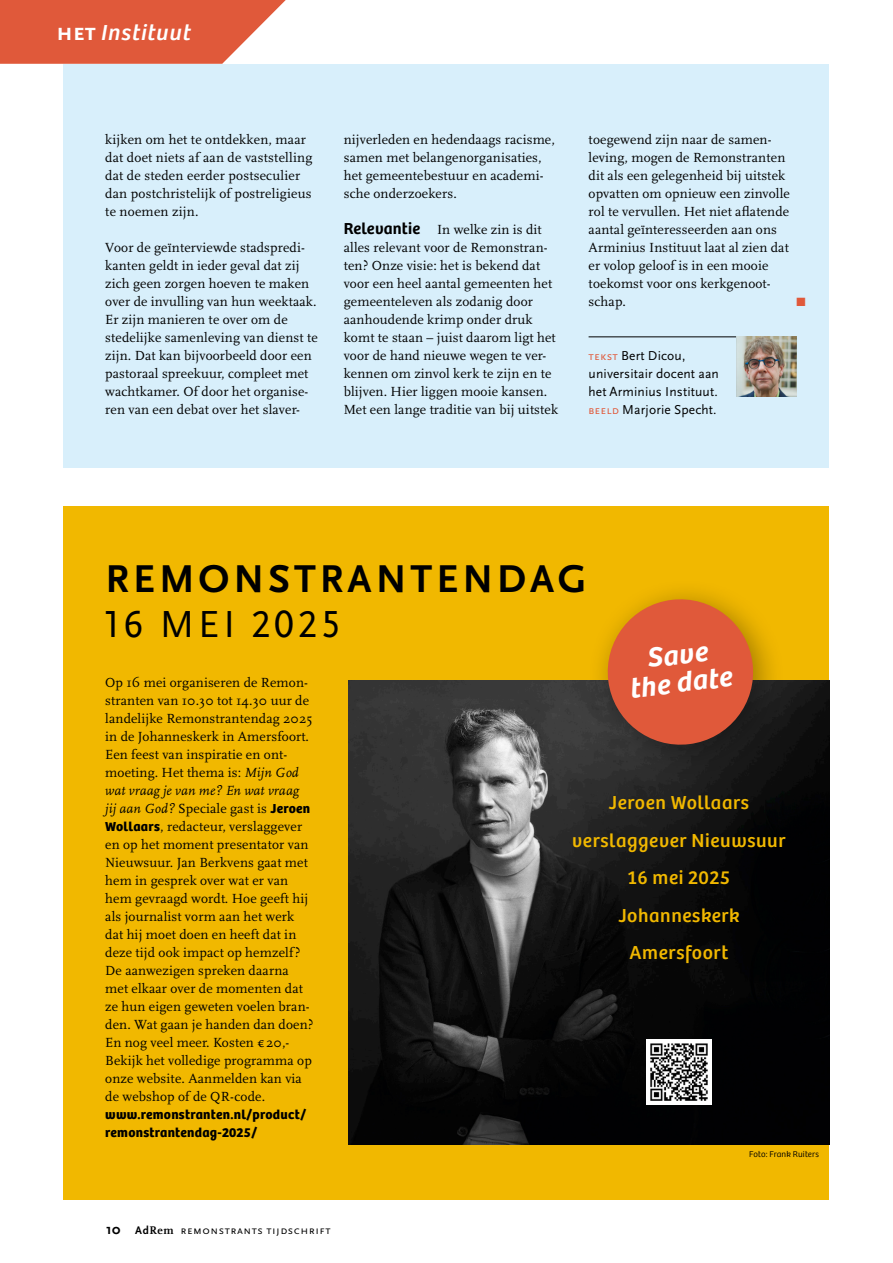
<style>
.page{position:relative;width:893px;height:1263px;background:#fff}
.page>*{position:absolute;margin:0;border:0;box-sizing:border-box;transform-origin:0 0}
.Intro_Bree{font:700 40.5px "Scala Sans OT";letter-spacing:.1em;color:#000}
.Intro_Bree-2{font:39.3px "Scala Sans OT";letter-spacing:.09em;color:#000}
.Bijschrift{font:italic 600 28.2px "Bree";color:#fff}
.Rubriek_linkerpagina{font:italic 22.5px "Bree";letter-spacing:.045em;color:#fff}
.pt{font:19.5px/37.5px "Bree";letter-spacing:.03em;color:#f1b800;text-align:center}
.pt-2{font:13.8px/18px "Scala OT";letter-spacing:.01em;color:#000}
.Naam_schrijver_enz_onder{font:13.5px/18px "Scala Sans OT";letter-spacing:.01em;color:#000}
.pt-3{font:700 13.5px/18px "Bree";letter-spacing:.02em;color:#000}
.pt-4{font:12px "Zapf Dingbats ITC";color:#e0593a}
.t1{font:11.55px "Scala Sans OT";letter-spacing:.05em;color:#000}
.pt-5{font:300 8.7px "Bree";letter-spacing:.02em;color:#000}
.s1{font-family:"Scala Sans OT";font-weight:700;font-style:normal;font-size:24.75px}
.s2{font-family:"Bree";font-weight:600;font-size:16.5px}
.s3{font-size:12px;color:#e0593a}
.s4{font-style:italic}
.s5{font-family:"Bree";font-weight:700;font-size:13.5px}
.s6{font-weight:700;font-size:14.55px}
.s7{font-weight:700}
.s8{font-family:"Scala OT";font-weight:700}
</style>
<div class="page">
<div style="left:64px;top:64px;width:765px;height:404px;background:#d8effb"></div>
<div style="left:64px;top:506px;width:765px;height:693px;background:#f1b800"></div>
<img style="left:349px;top:680px;width:480px;height:464px">
<hr style="left:589px;top:337px;width:207px;height:1px;background:#000">
<img style="left:737px;top:337px;width:59px;height:59px">
<svg style="left:0;top:0;width:286px;height:64px;background:#e36b50"></svg>
<div style="left:587px;top:579px;width:198px;height:198px;background:#000;opacity:.35"></div>
<svg style="left:603px;top:595px;width:154px;height:154px;background:#c55e2e"></svg>
<img style="left:646px;top:1039px;width:66px;height:66px">
<p class="Rubriek_linkerpagina" style="left:56px;top:16px;width:136px"><span class="s1">het</span> Instituut</p>
<p class="pt-2" style="left:105px;top:131px;width:209px">kijken om het te ontdekken, maar dat doet niets af aan de vaststelling dat de steden eerder postseculier dan postchristelijk of postreligieus te noemen zijn.</p>
<p class="pt-2" style="left:105px;top:239px;width:214px">Voor de geïnterviewde stadspredi&shy;kanten geldt in ieder geval dat zij zich geen zorgen hoeven te maken over de invulling van hun weektaak.<br>Er zijn manieren te over om de stedelijke samenleving van dienst te zijn. Dat kan bijvoorbeeld door een pastoraal spreekuur, compleet met wachtkamer. Of door het organise&shy;ren van een debat over het slaver-</p>
<p class="pt-2" style="left:344px;top:131px;width:213px">nijverleden en hedendaags racisme, samen met belangenorganisaties, het gemeentebestuur en academi&shy;sche onderzoekers.</p>
<p class="pt-2" style="left:344px;top:221px;width:216px"><span class="s2">Relevantie</span> In welke zin is dit alles relevant voor de Remonstran&shy;ten? Onze visie: het is bekend dat voor een heel aantal gemeenten het gemeenteleven als zodanig door aanhoudende krimp onder druk komt te staan – juist daarom ligt het voor de hand nieuwe wegen te ver&shy;kennen om zinvol kerk te zijn en te blijven. Hier liggen mooie kansen.<br>Met een lange traditie van bij uitstek</p>
<p class="pt-2" style="left:589px;top:131px;width:203px">toegewend zijn naar de samen&shy;leving, mogen de Remonstranten dit als een gelegenheid bij uitstek opvatten om opnieuw een zinvolle rol te vervullen. Het niet aflatende aantal geïnteresseerden aan ons<br>Arminius Instituut laat al zien dat er volop geloof is in een mooie toekomst voor ons kerkgenoot&shy;schap.</p>
<p class="pt-4" style="left:796px;top:296px;width:11px">■</p>
<p class="Naam_schrijver_enz_onder" style="left:589px;top:347px;width:132px"><span class="s3">tekst</span> Bert Dicou, universitair docent aan het Arminius Instituut. <span class="s3">beeld</span> Marjorie Specht.</p>
<p class="Intro_Bree" style="left:105px;top:557px;width:483px">REMONSTRANTENDAG</p>
<p class="Intro_Bree-2" style="left:105px;top:603px;width:237px">16 MEI 2025</p>
<p class="pt-2" style="left:105px;top:674px;width:210px">Op 16 mei organiseren de Remon&shy;stranten van 10.30 tot 14.30 uur de landelijke Remonstrantendag 2025 in de Johanneskerk in Amersfoort.<br>Een feest van inspiratie en ont&shy;moeting. Het thema is: <span class="s4">Mijn God wat vraag je van me? En wat vraag<br>jij aan God?</span> Speciale gast is <span class="s5">Jeroen<br>Wollaars</span>, redacteur, verslaggever en op het moment presentator van<br>Nieuwsuur. Jan Berkvens gaat met hem in gesprek over wat er van hem gevraagd wordt. Hoe geeft hij als journalist vorm aan het werk dat hij moet doen en heeft dat in deze tijd ook impact op hemzelf?<br>De aanwezigen spreken daarna met elkaar over de momenten dat ze hun eigen geweten voelen bran&shy;den. Wat gaan je handen dan doen?<br>En nog veel meer. Kosten € 20,-<br>Bekijk het volledige programma op onze website. Aanmelden kan via de webshop of de QR-code.</p>
<p class="pt-3" style="left:105px;top:1105px;width:202px">www.remonstranten.nl/product/ remonstrantendag-2025/</p>
<p class="t1" style="left:106px;top:1224px;width:226px"><span class="s6">10</span> <span class="s7">Ad</span><span class="s8">Rem</span> remonstrants tijdschrift</p>
<p class="Bijschrift" style="left:645px;top:636px;width:62px;rotate:-7deg">Save</p>
<p class="Bijschrift" style="left:628px;top:667px;width:104px;rotate:-7deg">the date</p>
<p class="pt" style="left:572px;top:782px;width:215px">Jeroen Wollaars verslaggever Nieuwsuur</p>
<p class="pt" style="left:628px;top:857px;width:103px">16 mei 2025</p>
<p class="pt" style="left:618px;top:895px;width:123px">Johanneskerk</p>
<p class="pt" style="left:629px;top:932px;width:100px">Amersfoort</p>
<p class="pt-5" style="left:749px;top:1148px;width:71px">Foto: Frank Ruiters</p>
</div>
